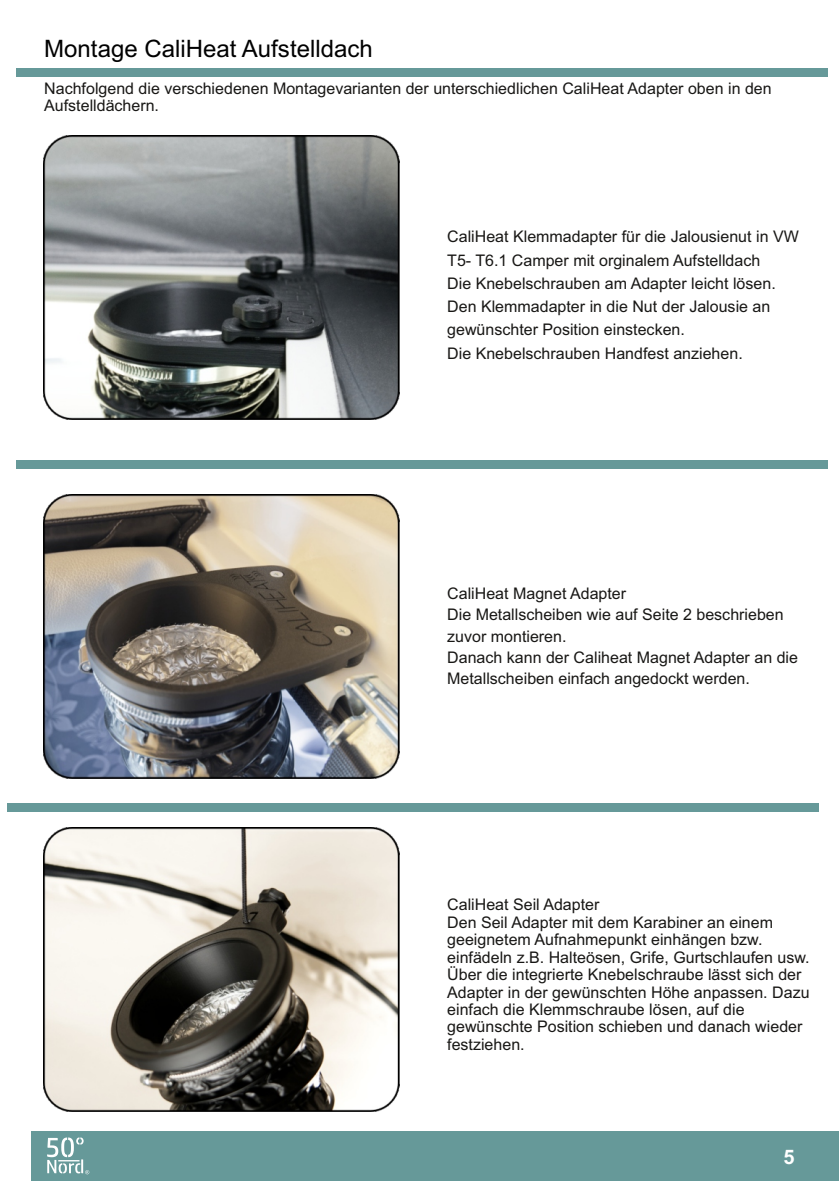
<style>
.page{position:relative;width:840px;height:1191px;background:#fff}
.page>*{position:absolute;margin:0;border:0;box-sizing:border-box;transform-origin:0 0}
.t1{font:24px "Arial";color:#000}
.t2{font:700 20px "Arial";color:#fff}
.t3{font:16px/17.4px "Arial";color:#181715}
</style>
<div class="page">
<img style="left:43px;top:136px;width:356px;height:283px">
<div style="left:16px;top:69px;width:811px;height:8px;background:#699"></div>
<img style="left:43px;top:495px;width:356px;height:283px">
<img style="left:43px;top:828px;width:356px;height:283px">
<div style="left:16px;top:460px;width:811px;height:8px;background:#699"></div>
<div style="left:8px;top:803px;width:810px;height:9px;background:#699"></div>
<div style="left:31px;top:1131px;width:806px;height:49px;background:#699"></div>
<svg style="left:47px;top:1137px;width:42px;height:37px"></svg>
<h1 class="t1" style="left:44px;top:40px;width:330px">Montage CaliHeat Aufstelldach</h1>
<p class="t3" style="left:44px;top:82px;width:728px;line-height:16.4px">Nachfolgend die verschiedenen Montagevarianten der unterschiedlichen CaliHeat Adapter oben in den<br>Aufstelldächern.</p>
<p class="t3" style="left:447px;top:227px;width:353px;line-height:23.2px">CaliHeat Klemmadapter für die Jalousienut in VW T5- T6.1 Camper mit orginalem Aufstelldach<br>Die Knebelschrauben am Adapter leicht lösen.<br>Den Klemmadapter in die Nut der Jalousie an gewünschter Position einstecken.<br>Die Knebelschrauben Handfest anziehen.</p>
<p class="t3" style="left:447px;top:584px;width:352px;line-height:21.4px">CaliHeat Magnet Adapter<br>Die Metallscheiben wie auf Seite 2 beschrieben zuvor montieren.<br>Danach kann der Caliheat Magnet Adapter an die Metallscheiben einfach angedockt werden.</p>
<p class="t3" style="left:447px;top:897px;width:363px">CaliHeat Seil Adapter<br>Den Seil Adapter mit dem Karabiner an einem geeignetem Aufnahmepunkt einhängen bzw. einfädeln z.B. Halteösen, Grife, Gurtschlaufen usw.<br>Über die integrierte Knebelschraube lässt sich der Adapter in der gewünschten Höhe anpassen. Dazu einfach die Klemmschraube lösen, auf die gewünschte Position schieben und danach wieder festziehen.</p>
<p class="t2" style="left:783px;top:1149px;width:32px">5 <sup>3</sup></p>
</div>
